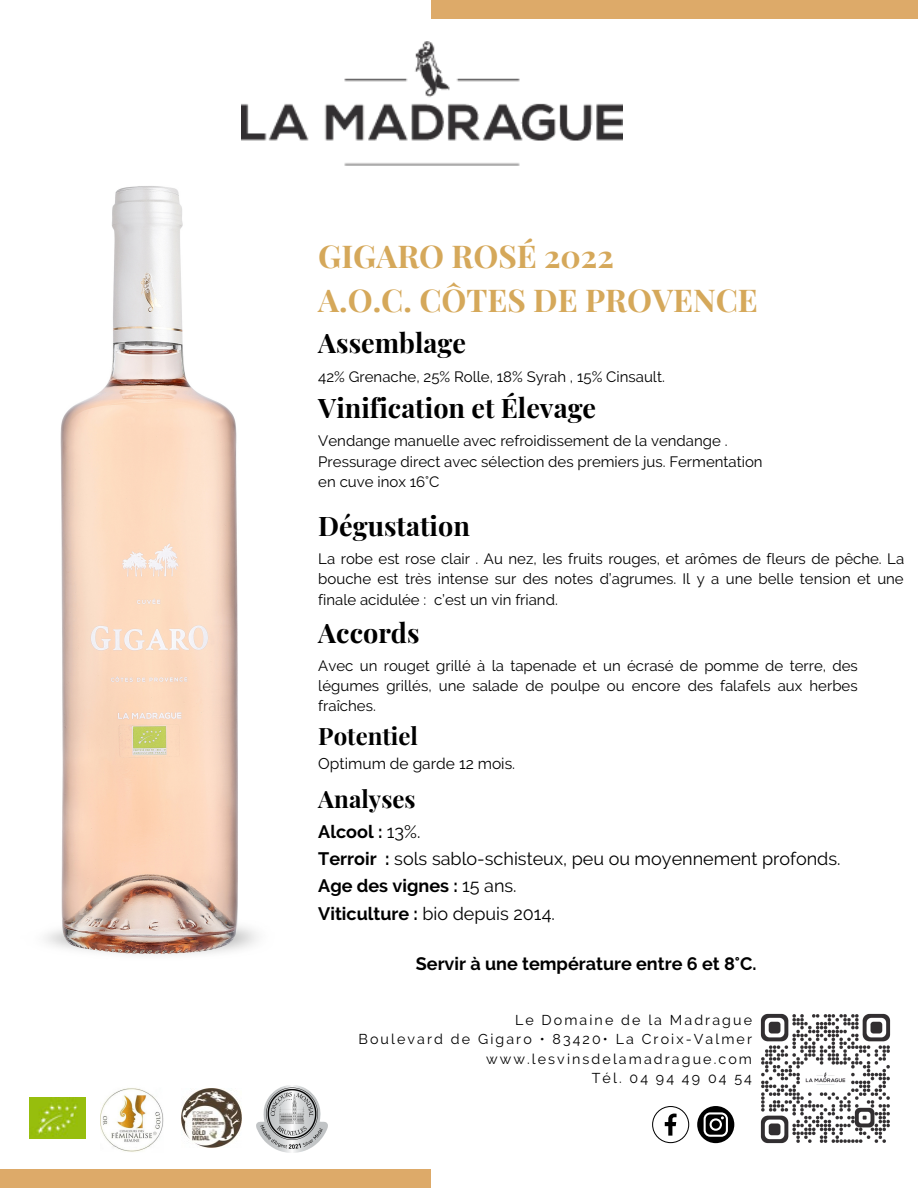
<style>
.page{position:relative;width:918px;height:1188px;background:#fff}
.page>*{position:absolute;margin:0;border:0;box-sizing:border-box;transform-origin:0 0}
.t1{font:700 31.5px/43.8px "Playfair Display";color:#d5a85a}
.t2{font:700 27px "Playfair Display";color:#000}
.t3{font:700 24px "Playfair Display";color:#000}
.t4{font:18px/27.6px "Raleway";color:#000}
.t5{font:700 18px "Raleway";color:#000}
.t6{font:15.6px "Raleway";color:#000}
.t7{font:15px/20.2px "Raleway";color:#000;text-align:justify}
.t8{font:14.25px/19.2px "Raleway";letter-spacing:.145em;color:#000;text-align:right}
.s1{font-weight:700}
</style>
<div class="page">
<img style="left:29px;top:186px;width:269px;height:929px">
<svg style="left:652px;top:1106px;width:37px;height:37px"></svg>
<svg style="left:697px;top:1106px;width:37px;height:37px"></svg>
<div style="left:432px;top:0;width:486px;height:18px;background:#ddaa69"></div>
<div style="left:0;top:1169px;width:431px;height:19px;background:#ddaa69"></div>
<img style="left:760px;top:1013px;width:131px;height:131px">
<img style="left:30px;top:1098px;width:56px;height:40px">
<img style="left:101px;top:1083px;width:63px;height:69px">
<img style="left:181px;top:1088px;width:60px;height:60px">
<img style="left:257px;top:1086px;width:71px;height:66px">
<img style="left:241px;top:41px;width:381px;height:125px">
<h1 class="t1" style="left:318px;top:233px;width:441px">GIGARO ROSÉ 2022<br>A.O.C. CÔTES DE PROVENCE</h1>
<h2 class="t2" style="left:318px;top:324px;width:149px">Assemblage</h2>
<p class="t7" style="left:318px;top:366px;width:348px">42% Grenache, 25% Rolle, 18% Syrah , 15% Cinsault.</p>
<h2 class="t2" style="left:318px;top:389px;width:279px">Vinification et Élevage</h2>
<p class="t7" style="left:318px;top:431px;width:446px;text-align:left">Vendange manuelle avec refroidissement de la vendange .<br>Pressurage direct avec sélection des premiers jus. Fermentation en cuve inox 16°C</p>
<h2 class="t2" style="left:318px;top:507px;width:153px">Dégustation</h2>
<p class="t7" style="left:318px;top:549px;width:587px">La robe est rose clair . Au nez, les fruits rouges, et arômes de fleurs de pêche. La bouche est très intense sur des notes d’agrumes. Il y a une belle tension et une finale acidulée : c’est un vin friand.</p>
<h2 class="t2" style="left:318px;top:614px;width:103px">Accords</h2>
<p class="t7" style="left:318px;top:655px;width:541px">Avec un rouget grillé à la tapenade et un écrasé de pomme de terre, des légumes grillés, une salade de poulpe ou encore des falafels aux herbes fraîches.</p>
<h3 class="t3" style="left:318px;top:719px;width:101px">Potentiel</h3>
<p class="t6" style="left:318px;top:755px;width:198px">Optimum de garde 12 mois.</p>
<h3 class="t3" style="left:318px;top:782px;width:99px">Analyses</h3>
<p class="t4" style="left:318px;top:817px;width:524px"><span class="s1">Alcool :</span> 13%.<br><span class="s1">Terroir :</span> sols sablo-schisteux, peu ou moyennement profonds.<br><span class="s1">Age des vignes :</span> 15 ans.<br><span class="s1">Viticulture :</span> bio depuis 2014.</p>
<p class="t5" style="left:416px;top:953px;width:342px">Servir à une température entre 6 et 8°C.</p>
<p class="t8" style="left:359px;top:1011px;width:395px">Le Domaine de la Madrague<br>Boulevard de Gigaro • 83420• La Croix-Valmer www.lesvinsdelamadrague.com<br>Tél. 04 94 49 04 54</p>
</div>
